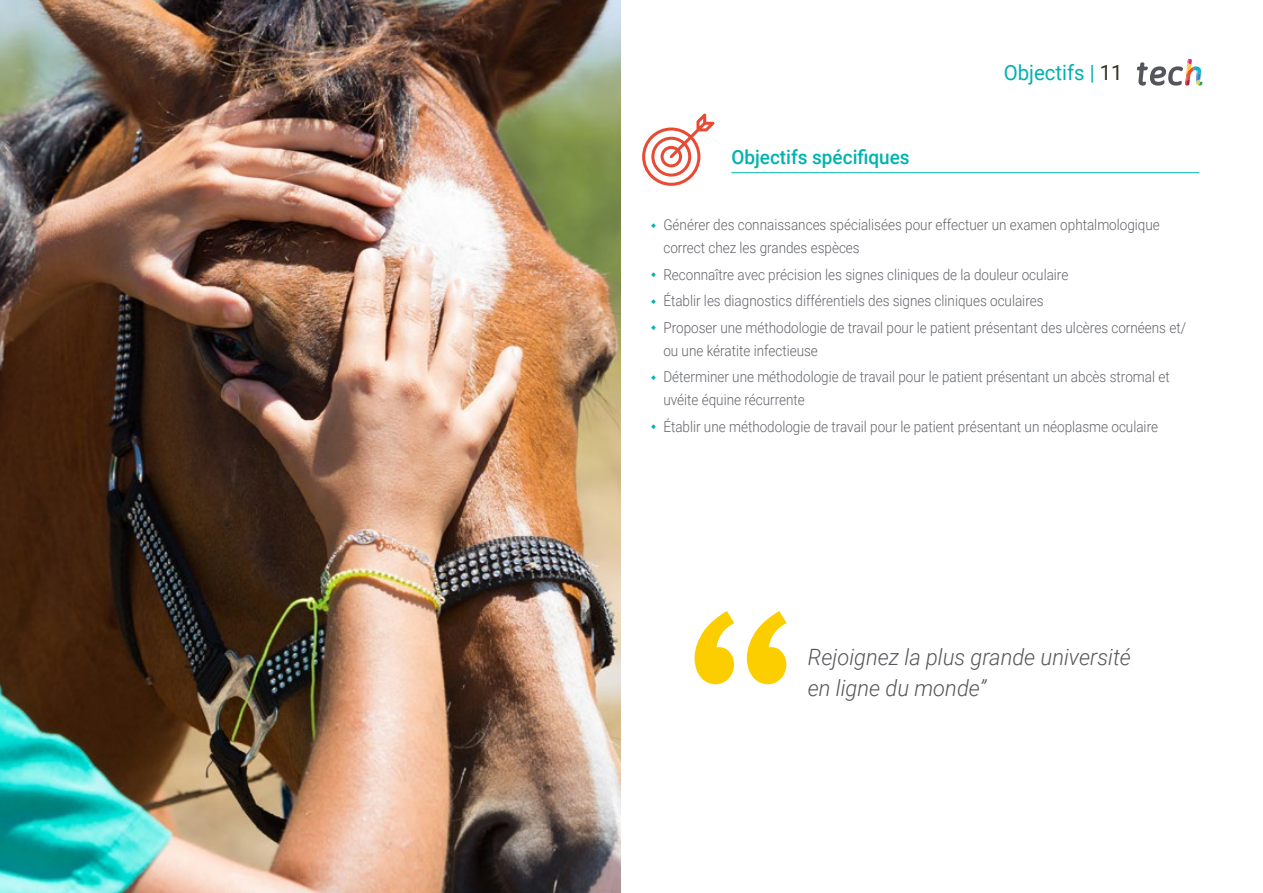
<style>
.page{position:relative;width:1263px;height:893px;background:#fff}
.page>*{position:absolute;margin:0;border:0;box-sizing:border-box;transform-origin:0 0}
.t1{font:italic 300 22.5px/31.5px "Roboto";color:#55575a}
.t2{font:21px "Roboto";color:#00b2af}
.t3{font:500 19.5px "Roboto";color:#00b2af}
.t4{font:300 15px/26.7px "Roboto";color:#61646a;scale:.9 1}
.s1{color:#312e20}
</style>
<div class="page">
<img style="left:0;top:0;width:621px;height:893px">
<hr style="left:731px;top:172px;width:468px;height:1px;background:#00b2af">
<svg style="left:642px;top:113px;width:72px;height:73px"></svg>
<svg style="left:694px;top:611px;width:93px;height:73px"></svg>
<svg style="left:1137px;top:59px;width:65px;height:27px"></svg>
<h3 class="t3" style="left:731px;top:144px;width:180px">Objectifs spécifiques</h3>
<h2 class="t2" style="left:1004px;top:57px;width:120px">Objectifs | <span class="s1">11</span></h2>
<p class="t4" style="left:663px;top:213px;width:553px;line-height:22.5px">Générer des connaissances spécialisées pour effectuer un examen ophtalmologique correct chez les grandes espèces</p>
<p class="t4" style="left:663px;top:260px;width:582px">Reconnaître avec précision les signes cliniques de la douleur oculaire<br>Établir les diagnostics différentiels des signes cliniques oculaires<br>Proposer une méthodologie de travail pour le patient présentant des ulcères cornéens et/</p>
<p class="t4" style="left:663px;top:336px;width:564px">ou une kératite infectieuse<br>Déterminer une méthodologie de travail pour le patient présentant un abcès stromal et</p>
<p class="t4" style="left:663px;top:386px;width:551px">uvéite équine récurrente<br>Établir une méthodologie de travail pour le patient présentant un néoplasme oculaire</p>
<h1 class="t1" style="left:808px;top:640px;width:325px">Rejoignez la plus grande université en ligne du monde”</h1>
</div>
